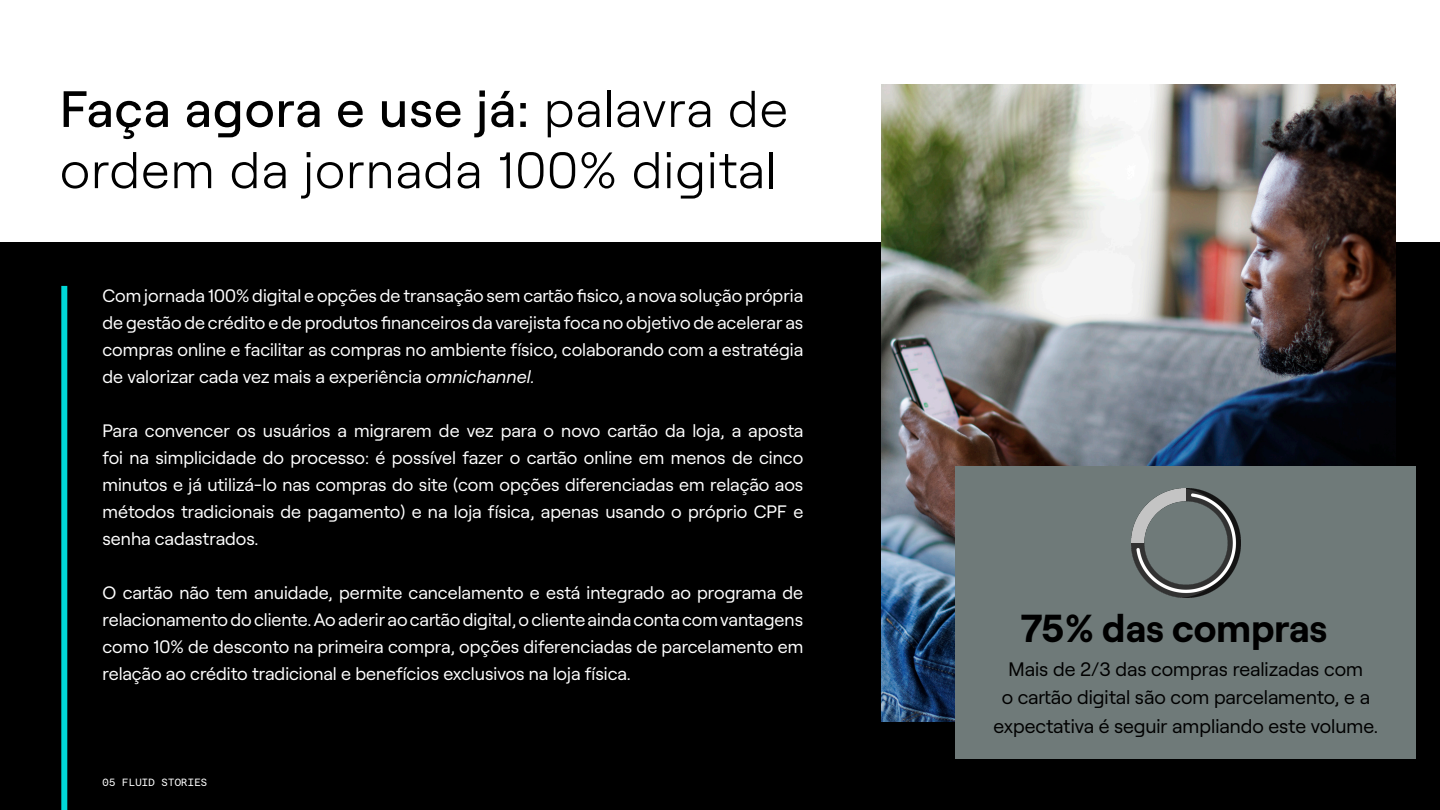
<style>
.page{position:relative;width:1440px;height:810px;background:#000}
.page>*{position:absolute;margin:0;border:0;box-sizing:border-box;transform-origin:0 0}
.t1{font:300 51px/61.2px "Roobert";letter-spacing:.025em;color:#000}
.t2{font:700 39px "Roobert";color:#000}
.t3{font:19.5px/28.5px "Roobert";color:#000;text-align:center}
.t4{font:18px/27px "Roobert";color:#fff;text-align:justify}
.t5{font:10.5px "Matter Mono";letter-spacing:.025em;color:#fff}
.s1{font-weight:500}
.s2{font-style:italic}
</style>
<div class="page">
<div style="left:61px;top:286px;width:6px;height:524px;background:#00d8d8"></div>
<div style="left:0;top:0;width:1440px;height:242px;background:#fff"></div>
<img style="left:882px;top:85px;width:514px;height:637px">
<div style="left:956px;top:466px;width:460px;height:293px;background:#6f7a79"></div>
<img style="left:1131px;top:488px;width:109px;height:110px">
<p class="t1" style="left:60px;top:75px;width:730px"><span class="s1">Faça agora e use já:</span> palavra de ordem da jornada 100% digital</p>
<p class="t4" style="left:103px;top:281px;width:702px">Com jornada 100% digital e opções de transação sem cartão fisico, a nova solução própria de gestão de crédito e de produtos financeiros da varejista foca no objetivo de acelerar as compras online e facilitar as compras no ambiente físico, colaborando com a estratégia de valorizar cada vez mais a experiência <span class="s2">omnichannel.</span></p>
<p class="t4" style="left:103px;top:416px;width:702px">Para convencer os usuários a migrarem de vez para o novo cartão da loja, a aposta foi na simplicidade do processo: é possível fazer o cartão online em menos de cinco minutos e já utilizá-lo nas compras do site (com opções diferenciadas em relação aos métodos tradicionais de pagamento) e na loja física, apenas usando o próprio CPF e senha cadastrados.</p>
<p class="t4" style="left:103px;top:578px;width:702px">O cartão não tem anuidade, permite cancelamento e está integrado ao programa de relacionamento do cliente. Ao aderir ao cartão digital, o cliente ainda conta com vantagens como 10% de desconto na primeira compra, opções diferenciadas de parcelamento em relação ao crédito tradicional e benefícios exclusivos na loja física.</p>
<p class="t5" style="left:103px;top:775px;width:106px">05 FLUID STORIES</p>
<p class="t2" style="left:1020px;top:598px;width:309px">75% das compras</p>
<p class="t3" style="left:994px;top:653px;width:386px">Mais de 2/3 das compras realizadas com<br>o cartão digital são com parcelamento, e a expectativa é seguir ampliando este volume.</p>
</div>
